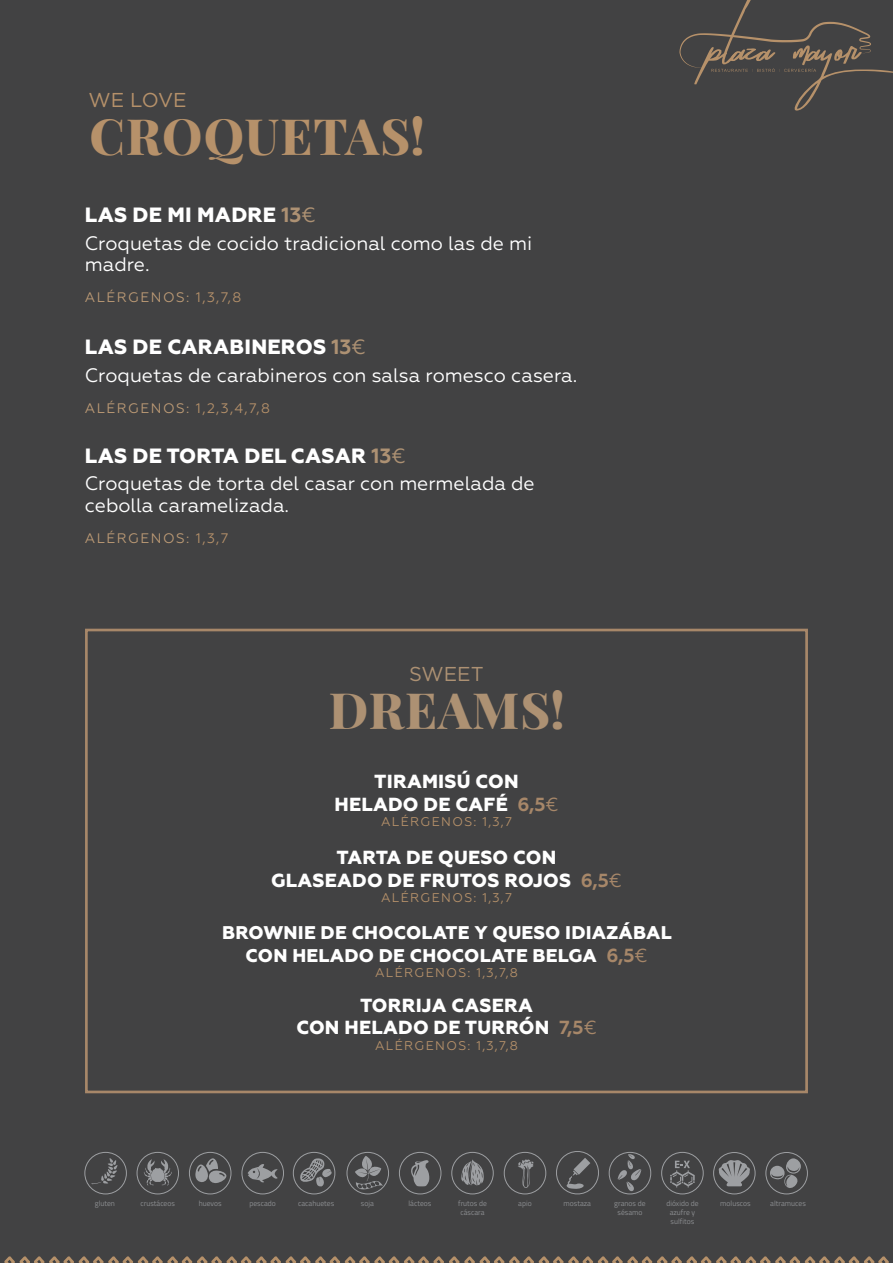
<style>
.page{position:relative;width:893px;height:1263px;background:#3e3e3f}
.page>*{position:absolute;margin:0;border:0;box-sizing:border-box;transform-origin:0 0}
.t1{font:800 49.95px "Playfair Display";letter-spacing:.02em;color:#b6916a}
.t2{font:800 49.95px "Playfair Display";letter-spacing:.02em;color:#ad9173}
.t3{font:800 20.7px "Geometria";letter-spacing:.01em;color:#fff}
.t4{font:20.1px "Gotham";letter-spacing:-.02em;color:#b6916a}
.t5{font:20.1px "Gotham";color:#ad9173}
.t6{font:19.5px/21.3px "Geometria";color:#fff}
.t7{font:800 18.9px "Geometria";letter-spacing:.01em;color:#fff}
.t8{font:800 18.3px "Geometria";letter-spacing:.01em;color:#fff}
.t9{font:13.8px "Geometria";letter-spacing:.11em;color:#bc9a75}
.t10{font:13.8px "Geometria";letter-spacing:.11em;color:#b6916a}
.t11{font:12.6px "Geometria";letter-spacing:.11em;color:#b6916a}
.t12{font:7.5px/9.1px "Titillium Web";color:#8b8d90;text-align:center}
.s1{font-weight:700;color:#ad9173}
.s2{font-weight:400;color:#ad9173}
.s3{color:#b6916a}
.s4{color:#bc9a75}
.s5{font-weight:700;color:#a78769}
.s6{font-weight:400;color:#a78769}
.s7{font-weight:700;font-size:18.9px;color:#a78769}
.s8{font-weight:400;font-size:18.9px;color:#a78769}
</style>
<div class="page">
<svg style="left:4px;top:1256px;width:885px;height:7px"></svg>
<div style="left:85px;top:629px;width:723px;height:464px;border:3px solid #a78769"></div>
<div style="left:85px;top:1152px;width:42px;height:42px;border:1px solid #9d9fa2;border-radius:50%"></div>
<div style="left:137px;top:1152px;width:42px;height:42px;border:1px solid #9d9fa2;border-radius:50%"></div>
<svg style="left:144px;top:1159px;width:28px;height:27px"></svg>
<div style="left:189px;top:1152px;width:42px;height:42px;border:1px solid #9d9fa2;border-radius:50%"></div>
<svg style="left:195px;top:1158px;width:32px;height:25px"></svg>
<div style="left:242px;top:1152px;width:42px;height:42px;border:1px solid #9d9fa2;border-radius:50%"></div>
<svg style="left:248px;top:1164px;width:30px;height:19px"></svg>
<div style="left:293px;top:1152px;width:42px;height:42px;border:1px solid #9d9fa2;border-radius:50%"></div>
<svg style="left:299px;top:1156px;width:34px;height:31px"></svg>
<div style="left:347px;top:1152px;width:42px;height:42px;border:1px solid #9d9fa2;border-radius:50%"></div>
<svg style="left:349px;top:1151px;width:34px;height:38px"></svg>
<div style="left:399px;top:1152px;width:42px;height:42px;border:1px solid #9d9fa2;border-radius:50%"></div>
<svg style="left:411px;top:1160px;width:18px;height:26px"></svg>
<div style="left:452px;top:1152px;width:41px;height:42px;border:1px solid #9d9fa2;border-radius:50%"></div>
<svg style="left:461px;top:1159px;width:23px;height:27px"></svg>
<div style="left:504px;top:1152px;width:42px;height:42px;border:1px solid #9d9fa2;border-radius:50%"></div>
<svg style="left:518px;top:1159px;width:16px;height:29px"></svg>
<svg style="left:556px;top:1151px;width:43px;height:44px"></svg>
<div style="left:609px;top:1152px;width:42px;height:42px;border:1px solid #9d9fa2;border-radius:50%"></div>
<svg style="left:617px;top:1154px;width:24px;height:38px"></svg>
<div style="left:661px;top:1152px;width:42px;height:42px;border:1px solid #9d9fa2;border-radius:50%"></div>
<svg style="left:670px;top:1161px;width:25px;height:26px"></svg>
<div style="left:713px;top:1152px;width:42px;height:42px;border:1px solid #9d9fa2;border-radius:50%"></div>
<svg style="left:719px;top:1160px;width:31px;height:26px"></svg>
<div style="left:766px;top:1152px;width:42px;height:42px;border:1px solid #9d9fa2;border-radius:50%"></div>
<svg style="left:770px;top:1158px;width:31px;height:31px"></svg>
<svg style="left:91px;top:1158px;width:26px;height:26px"></svg>
<svg style="left:679px;top:0;width:214px;height:111px"></svg>
<p class="t4" style="left:89px;top:87px;width:100px">WE LOVE</p>
<p class="t1" style="left:90px;top:97px;width:337px">CROQUETAS!</p>
<p class="t3" style="left:85px;top:203px;width:232px">LAS DE MI MADRE <span class="s1">13</span><span class="s2">€</span></p>
<p class="t6" style="left:85px;top:233px;width:449px">Croquetas de cocido tradicional como las de mi madre.</p>
<p class="t9" style="left:85px;top:290px;width:158px">ALÉRGENOS: <span class="s3">1,3,7,8</span></p>
<p class="t3" style="left:85px;top:334px;width:282px">LAS DE CARABINEROS <span class="s1">13</span><span class="s2">€</span></p>
<p class="t6" style="left:85px;top:364px;width:494px">Croquetas de carabineros con salsa romesco casera.</p>
<p class="t10" style="left:85px;top:400px;width:186px"><span class="s4">ALÉRGENOS:</span> 1,2,3,4,7,8</p>
<p class="t3" style="left:85px;top:443px;width:322px">LAS DE TORTA DEL CASAR <span class="s1">13</span><span class="s2">€</span></p>
<p class="t6" style="left:85px;top:473px;width:451px">Croquetas de torta del casar con mermelada de cebolla caramelizada.</p>
<p class="t9" style="left:85px;top:530px;width:145px">ALÉRGENOS: <span class="s3">1,3,7</span></p>
<p class="t5" style="left:409px;top:661px;width:76px">SWEET</p>
<p class="t2" style="left:329px;top:671px;width:238px">DREAMS!</p>
<p class="t7" style="left:374px;top:770px;width:146px">TIRAMISÚ CON</p>
<p class="t7" style="left:334px;top:793px;width:226px">HELADO DE CAFÉ <span class="s5">6,5</span><span class="s6">€</span></p>
<p class="t11" style="left:381px;top:814px;width:133px">ALÉRGENOS: 1,3,7</p>
<p class="t7" style="left:337px;top:846px;width:221px">TARTA DE QUESO CON</p>
<p class="t7" style="left:271px;top:869px;width:352px">GLASEADO DE FRUTOS ROJOS <span class="s5">6,5</span><span class="s6">€</span></p>
<p class="t11" style="left:381px;top:890px;width:133px">ALÉRGENOS: 1,3,7</p>
<p class="t8" style="left:222px;top:921px;width:451px">BROWNIE DE CHOCOLATE Y QUESO IDIAZÁBAL</p>
<p class="t8" style="left:246px;top:944px;width:403px">CON HELADO DE CHOCOLATE BELGA <span class="s7">6,5</span><span class="s8">€</span></p>
<p class="t11" style="left:375px;top:965px;width:144px">ALÉRGENOS: 1,3,7,8</p>
<p class="t7" style="left:360px;top:994px;width:174px">TORRIJA CASERA</p>
<p class="t7" style="left:296px;top:1017px;width:302px">CON HELADO DE TURRÓN <span class="s5">7,5</span><span class="s6">€</span></p>
<p class="t11" style="left:375px;top:1038px;width:144px">ALÉRGENOS: 1,3,7,8</p>
<p class="t12" style="left:95px;top:1198px;width:22px">gluten</p>
<p class="t12" style="left:140px;top:1198px;width:36px">crustáceos</p>
<p class="t12" style="left:199px;top:1198px;width:24px">huevos</p>
<p class="t12" style="left:249px;top:1198px;width:28px">pescado</p>
<p class="t12" style="left:298px;top:1198px;width:38px">cacahuetes</p>
<p class="t12" style="left:361px;top:1198px;width:14px">soja</p>
<p class="t12" style="left:409px;top:1198px;width:24px">lácteos</p>
<p class="t12" style="left:458px;top:1198px;width:30px">frutos de cáscara</p>
<p class="t12" style="left:518px;top:1198px;width:15px">apio</p>
<p class="t12" style="left:563px;top:1198px;width:29px">mostaza</p>
<p class="t12" style="left:614px;top:1198px;width:33px">granos de sésamo</p>
<p class="t12" style="left:666px;top:1198px;width:34px">dióxido de azufre y sulfitos</p>
<p class="t12" style="left:720px;top:1198px;width:32px">moluscos</p>
<p class="t12" style="left:770px;top:1198px;width:37px">altramuces</p>
</div>
